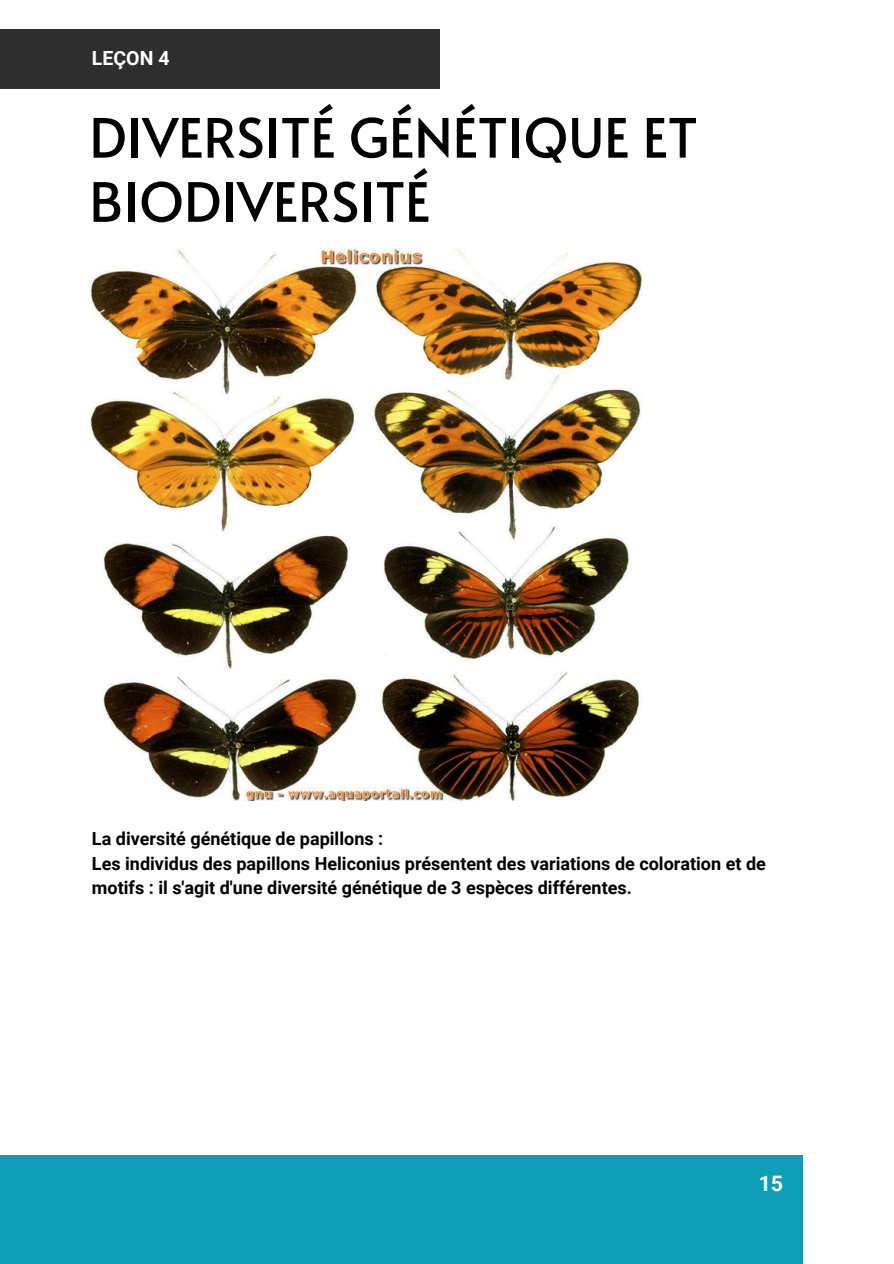
<style>
.page{position:relative;width:894px;height:1264px;background:#fff}
.page>*{position:absolute;margin:0;border:0;box-sizing:border-box;transform-origin:0 0}
.t1{font:54px/64.2px "Alata";color:#000001}
.t2{font:700 21.3px "Roboto";color:#fff}
.t3{font:700 19.5px "Roboto";color:#fff}
.t4{font:700 18px/24.8px "Roboto";color:#000}
</style>
<div class="page">
<div style="left:0;top:30px;width:440px;height:59px;background:#2e2e2e"></div>
<div style="left:0;top:1154px;width:802px;height:109px;background:#0e9eb7"></div>
<img style="left:89px;top:249px;width:552px;height:551px">
<h1 class="t3" style="left:92px;top:46px;width:79px">LEÇON 4</h1>
<h2 class="t1" style="left:89px;top:103px;width:609px">DIVERSITÉ GÉNÉTIQUE ET<br>BIODIVERSITÉ</h2>
<p class="t4" style="left:92px;top:826px;width:293px">La diversité génétique de papillons :</p>
<p class="t4" style="left:92px;top:851px;width:675px">Les individus des papillons Heliconius présentent des variations de coloration et de motifs : il s'agit d'une diversité génétique de 3 espèces différentes.</p>
<p class="t2" style="left:758px;top:1171px;width:26px">15</p>
</div>
